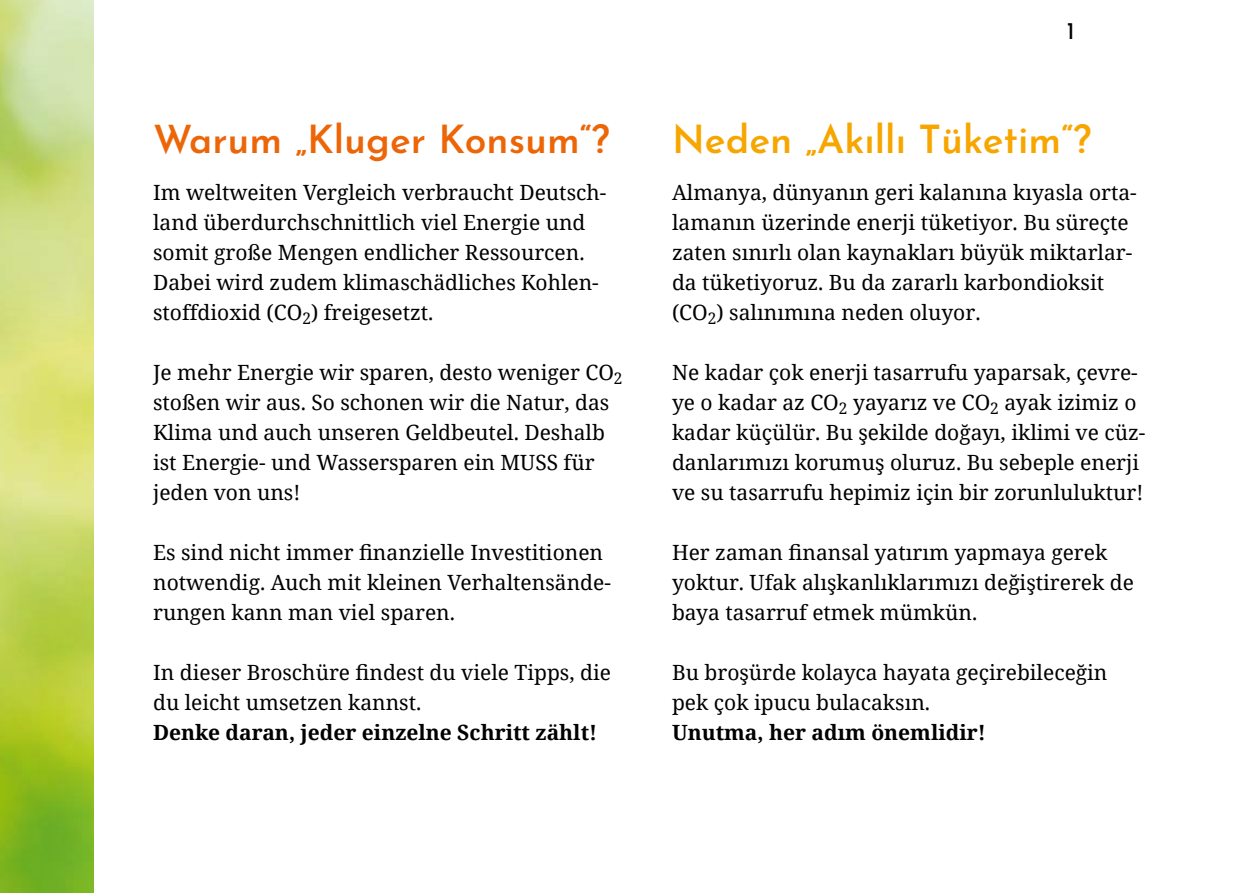
<style>
.page{position:relative;width:1259px;height:893px;background:#fff}
.page>*{position:absolute;margin:0;border:0;box-sizing:border-box;transform-origin:0 0}
.t1{font:600 39px "Josefin Sans";color:#f7a600}
.t2{font:600 39px "Josefin Sans";color:#ec6608}
.t3{font:24px "Josefin Sans";color:#000}
.t4{font:21px/30px "Noto Serif";color:#000}
.t5{font:700 21px "Noto Serif";color:#000}
</style>
<div class="page">
<img style="left:0;top:418px;width:94px;height:125px">
<svg style="left:0;top:0;width:94px;height:418px;background:#d1de8a"></svg>
<svg style="left:0;top:543px;width:94px;height:350px;background:#a1c433"></svg>
<h1 class="t2" style="left:153px;top:106px;width:458px">Warum „Kluger Konsum“?</h1>
<p class="t4" style="left:153px;top:177px;width:455px">Im weltweiten Vergleich verbraucht Deutsch&shy;land überdurchschnittlich viel Energie und somit große Mengen endlicher Ressourcen.<br>Dabei wird zudem klimaschädliches Kohlen&shy;stoffdioxid (CO<sub>2</sub>) freigesetzt.</p>
<p class="t4" style="left:153px;top:357px;width:471px">Je mehr Energie wir sparen, desto weniger CO<sub>2 </sub>stoßen wir aus. So schonen wir die Natur, das Klima und auch unseren Geldbeutel. Deshalb ist Energie- und Wassersparen ein MUSS für jeden von uns!</p>
<p class="t4" style="left:153px;top:537px;width:459px">Es sind nicht immer finanzielle Investitionen notwendig. Auch mit kleinen Verhaltensände&shy;rungen kann man viel sparen.</p>
<p class="t4" style="left:153px;top:657px;width:459px">In dieser Broschüre findest du viele Tipps, die du leicht umsetzen kannst.</p>
<p class="t5" style="left:153px;top:718px;width:445px">Denke daran, jeder einzelne Schritt zählt!</p>
<p class="t3" style="left:1066px;top:10px;width:9px">1</p>
<h1 class="t1" style="left:672px;top:106px;width:421px">Neden „Akıllı Tüketim“?</h1>
<p class="t4" style="left:672px;top:177px;width:466px">Almanya, dünyanın geri kalanına kıyasla orta&shy;lamanın üzerinde enerji tüketiyor. Bu süreçte zaten sınırlı olan kaynakları büyük miktarlar&shy;da tüketiyoruz. Bu da zararlı karbondioksit (CO<sub>2</sub>) salınımına neden oluyor.</p>
<p class="t4" style="left:672px;top:357px;width:475px">Ne kadar çok enerji tasarrufu yaparsak, çevre&shy;ye o kadar az CO<sub>2</sub> yayarız ve CO<sub>2</sub> ayak izimiz o kadar küçülür. Bu şekilde doğayı, iklimi ve cüz&shy;danlarımızı korumuş oluruz. Bu sebeple enerji ve su tasarrufu hepimiz için bir zorunluluktur!</p>
<p class="t4" style="left:672px;top:537px;width:463px">Her zaman finansal yatırım yapmaya gerek yoktur. Ufak alışkanlıklarımızı değiştirerek de baya tasarruf etmek mümkün.</p>
<p class="t4" style="left:672px;top:657px;width:437px">Bu broşürde kolayca hayata geçirebileceğin pek çok ipucu bulacaksın.</p>
<p class="t5" style="left:672px;top:718px;width:315px">Unutma, her adım önemlidir!</p>
</div>
